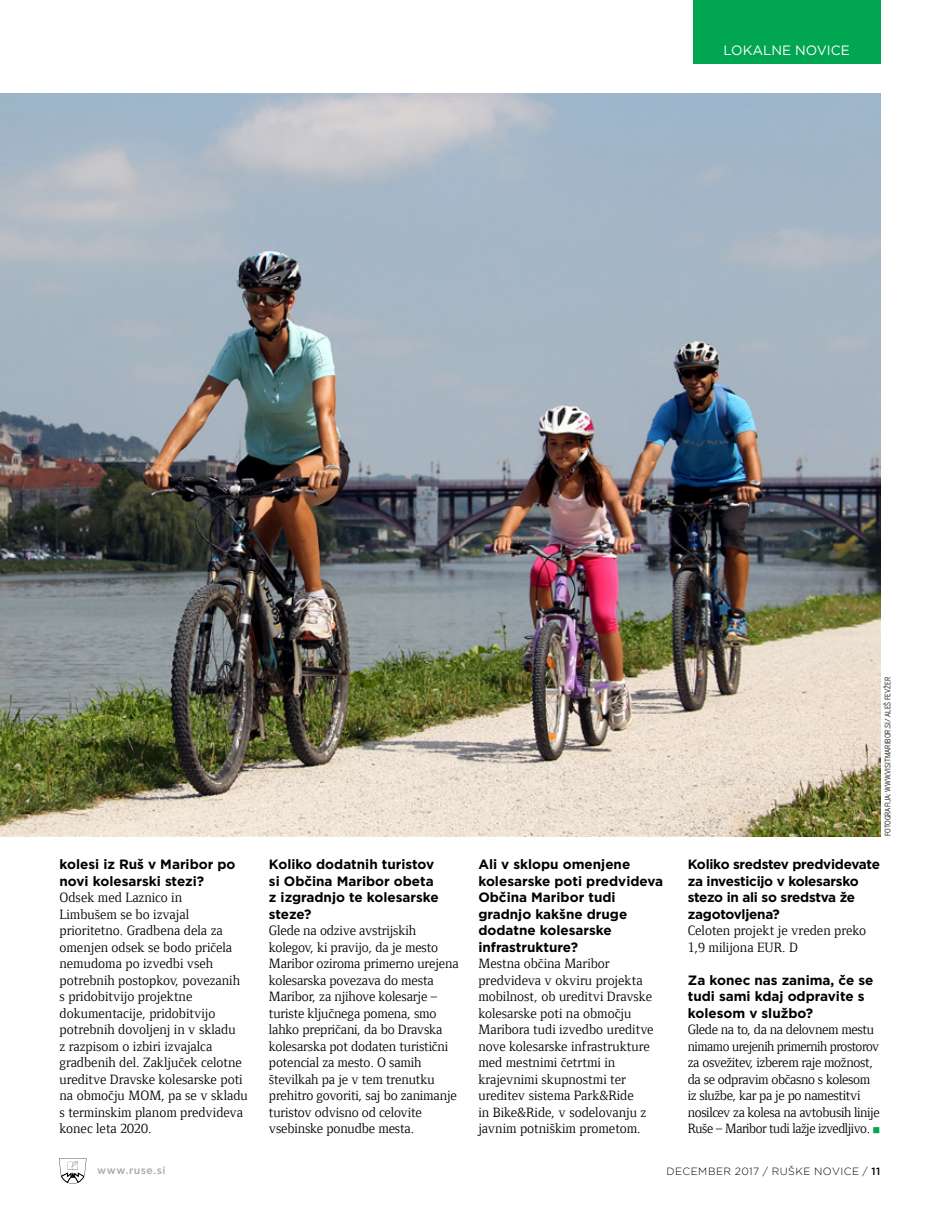
<style>
.page{position:relative;width:944px;height:1212px;background:#fff}
.page>*{position:absolute;margin:0;border:0;box-sizing:border-box;transform-origin:0 0}
.t1{font:13.8px/16.5px "Foundry Form Serif";letter-spacing:-.01em;color:#000}
.t2{font:700 13.5px/16.5px "Gotham";color:#000}
.t3{font:700 13.5px/16.5px "Gotham";letter-spacing:-.02em;color:#000}
.t4{font:13.5px "Gotham";color:#fff}
.t5{font:300 10.5px "Gotham";letter-spacing:.045em;color:#000}
.t6{font:500 10.5px "Gotham";letter-spacing:.045em;color:#a7a9ac}
.t7{font:7.5px "Benton Sans Cond";color:#000}
.s1{color:#00a651}
.s2{font-weight:500}
</style>
<div class="page">
<img style="left:0;top:94px;width:880px;height:742px">
<svg style="left:59px;top:1158px;width:28px;height:26px"></svg>
<div style="left:693px;top:0;width:187px;height:64px;background:#00a651"></div>
<p class="t4" style="left:723px;top:42px;width:128px">LOKALNE NOVICE</p>
<p class="t2" style="left:60px;top:856px;width:178px">kolesi iz Ruš v Maribor po novi kolesarski stezi?</p>
<p class="t1" style="left:60px;top:889px;width:190px">Odsek med Laznico in<br>Limbušem se bo izvajal prioritetno. Gradbena dela za omenjen odsek se bodo pričela nemudoma po izvedbi vseh potrebnih postopkov, povezanih s pridobitvijo projektne dokumentacije, pridobitvijo potrebnih dovoljenj in v skladu<br>z razpisom o izbiri izvajalca gradbenih del. Zaključek celotne ureditve Dravske kolesarske poti na območju MOM, pa se v skladu s terminskim planom predvideva konec leta 2020.</p>
<p class="t6" style="left:97px;top:1163px;width:70px">www.ruse.si</p>
<p class="t2" style="left:269px;top:856px;width:171px">Koliko dodatnih turistov si Občina Maribor obeta z izgradnjo te kolesarske steze?</p>
<p class="t1" style="left:269px;top:922px;width:191px">Glede na odzive avstrijskih kolegov, ki pravijo, da je mesto<br>Maribor oziroma primerno urejena kolesarska povezava do mesta<br>Maribor, za njihove kolesarje – turiste ključnega pomena, smo lahko prepričani, da bo Dravska kolesarska pot dodaten turistični potencial za mesto. O samih številkah pa je v tem trenutku prehitro govoriti, saj bo zanimanje turistov odvisno od celovite vsebinske ponudbe mesta.</p>
<p class="t2" style="left:478px;top:856px;width:186px">Ali v sklopu omenjene kolesarske poti predvideva<br>Občina Maribor tudi gradnjo kakšne druge dodatne kolesarske infrastrukture?</p>
<p class="t1" style="left:478px;top:955px;width:177px">Mestna občina Maribor predvideva v okviru projekta mobilnost, ob ureditvi Dravske kolesarske poti na območju<br>Maribora tudi izvedbo ureditve nove kolesarske infrastrukture med mestnimi četrtmi in krajevnimi skupnostmi ter ureditev sistema Park&amp;Ride<br>in Bike&amp;Ride, v sodelovanju z javnim potniškim prometom.</p>
<p class="t7" style="left:883px;top:836px;width:160px;rotate:-90deg">FOTOGRAFIJA: www.visitmaribor.si/ Aleš Fevžer</p>
<p class="t3" style="left:688px;top:856px;width:194px">Koliko sredstev predvidevate za investicijo v kolesarsko stezo in ali so sredstva že zagotovljena?</p>
<p class="t1" style="left:688px;top:922px;width:180px">Celoten projekt je vreden preko<br>1,9 milijona EUR. D</p>
<p class="t2" style="left:688px;top:971px;width:187px">Za konec nas zanima, če se tudi sami kdaj odpravite s kolesom v službo?</p>
<p class="t1" style="left:688px;top:1021px;width:194px">Glede na to, da na delovnem mestu nimamo urejenih primernih prostorov za osvežitev, izberem raje možnost, da se odpravim občasno s kolesom iz službe, kar pa je po namestitvi nosilcev za kolesa na avtobusih linije Ruše – Maribor tudi lažje izvedljivo. <span class="s1">■</span></p>
<p class="t5" style="left:666px;top:1164px;width:215px">DECEMBER 2017 / RUŠKE NOVICE / <span class="s2">11</span></p>
</div>
